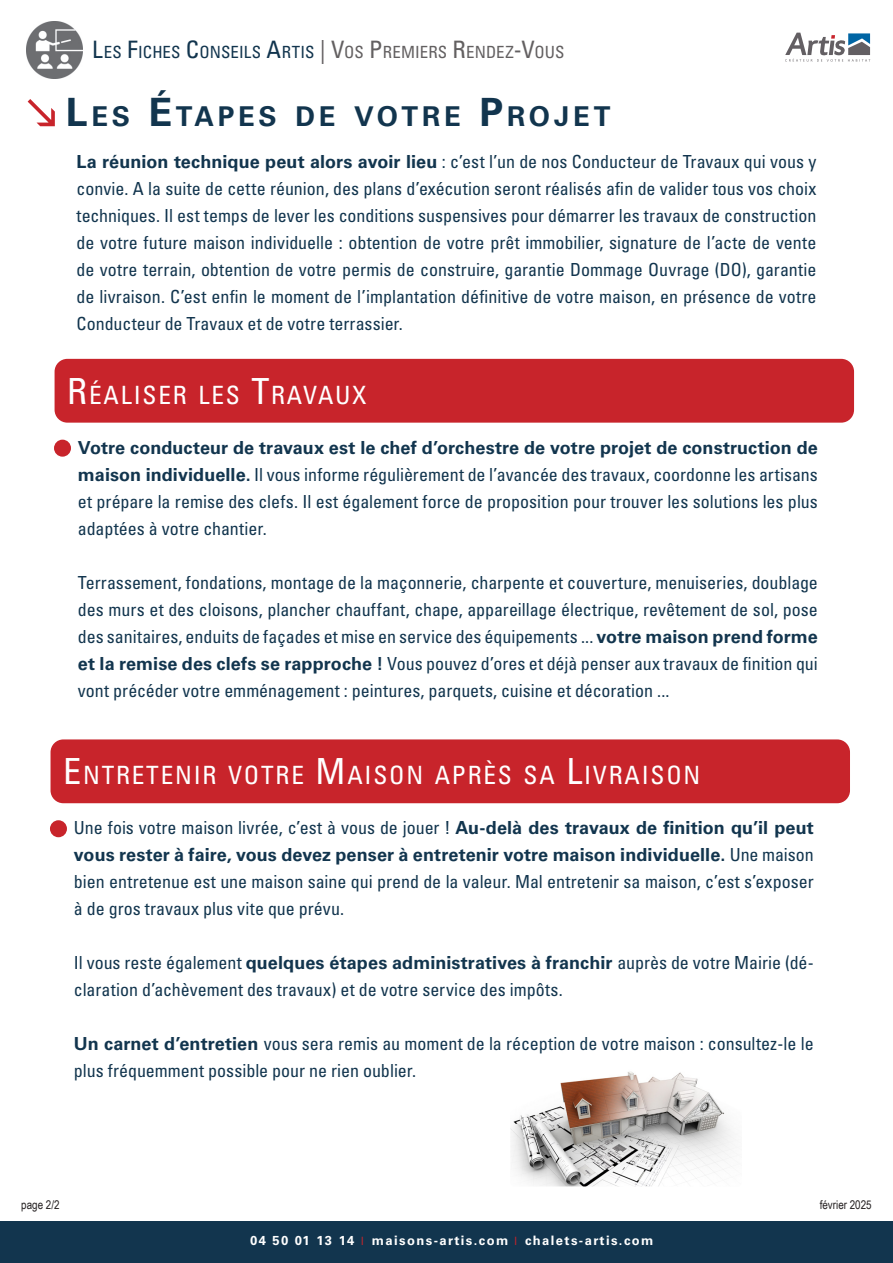
<style>
.page{position:relative;width:893px;height:1263px;background:#fff}
.page>*{position:absolute;margin:0;border:0;box-sizing:border-box;transform-origin:0 0}
.t1{font:700 27.3px "Univers LT Std";letter-spacing:.135em;color:#12354e}
.t2{font:condensed 25.2px "Univers LT Std";letter-spacing:.07em;color:#fff}
.t3{font:condensed 18px/27px "Univers LT Std";color:#12354e;text-align:justify}
.t4{font:condensed 16.8px "Univers LT Std";letter-spacing:.005em;color:#12354e}
.t5{font:700 13.05px "Univers LT Std";letter-spacing:.11em;color:#fff}
.t6{font:12px "Arial Narrow";color:#231f20}
.s1{font-size:24px}
.s2{font-size:24px;color:#636061}
.s3{color:#636061}
.s4{font-size:39px}
.s5{font-weight:700;font-stretch:normal}
.s6{font-size:36px}
.s7{font-weight:400;font-stretch:condensed;font-size:11.4px;color:#c8242b}
</style>
<div class="page">
<div style="left:0;top:1221px;width:893px;height:42px;background:#12354e"></div>
<div style="left:50px;top:820px;width:17px;height:17px;background:#c8242b;border-radius:50%"></div>
<div style="left:51px;top:739px;width:799px;height:64px;background:#c8242b;border-radius:13px"></div>
<img style="left:510px;top:1071px;width:224px;height:115px">
<div style="left:54px;top:440px;width:17px;height:17px;background:#c8242b;border-radius:50%"></div>
<div style="left:55px;top:359px;width:799px;height:64px;background:#c8242b;border-radius:13px"></div>
<svg style="left:785px;top:33px;width:85px;height:29px"></svg>
<img style="left:26px;top:22px;width:57px;height:56px">
<p class="t4" style="left:92px;top:42px;width:474px"><span class="s1">L</span>ES <span class="s1">F</span>ICHES <span class="s1">C</span>ONSEILS <span class="s1">A</span>RTIS <span class="s2">| V</span><span class="s3">OS</span> <span class="s2">P</span><span class="s3">REMIERS</span> <span class="s2">R</span><span class="s3">ENDEZ</span><span class="s2">-V</span><span class="s3">OUS</span></p>
<p class="t1" style="left:66px;top:101px;width:546px"><span class="s4">L</span>ES <span class="s4">É</span>TAPES DE VOTRE <span class="s4">P</span>ROJET</p>
<p class="t3" style="left:77px;top:148px;width:741px"><span class="s5">La réunion technique peut alors avoir lieu</span> : c’est l’un de nos Conducteur de Travaux qui vous y convie. A la suite de cette réunion, des plans d’exécution seront réalisés afin de valider tous vos choix techniques. Il est temps de lever les conditions suspensives pour démarrer les travaux de construction de votre future maison individuelle : obtention de votre prêt immobilier, signature de l’acte de vente de votre terrain, obtention de votre permis de construire, garantie Dommage Ouvrage (DO), garantie de livraison. C’est enfin le moment de l’implantation définitive de votre maison, en présence de votre Conducteur de Travaux et de votre terrassier.</p>
<p class="t2" style="left:67px;top:379px;width:301px"><span class="s6">R</span> ÉALISER LES <span class="s6">T</span>RAVAUX</p>
<p class="t3" style="left:78px;top:434px;width:741px"><span class="s5">Votre conducteur de travaux est le chef d’orchestre de votre projet de construction de maison individuelle.</span> Il vous informe régulièrement de l’avancée des travaux, coordonne les artisans et prépare la remise des clefs. Il est également force de proposition pour trouver les solutions les plus adaptées à votre chantier.</p>
<p class="t3" style="left:78px;top:569px;width:741px">Terrassement, fondations, montage de la maçonnerie, charpente et couverture, menuiseries, doublage des murs et des cloisons, plancher chauffant, chape, appareillage électrique, revêtement de sol, pose des sanitaires, enduits de façades et mise en service des équipements ... <span class="s5">votre maison prend forme et la remise des clefs se rapproche !</span> Vous pouvez d’ores et déjà penser aux travaux de finition qui vont précéder votre emménagement : peintures, parquets, cuisine et décoration ...</p>
<p class="t2" style="left:63px;top:759px;width:639px"><span class="s6">E</span>NTRETENIR VOTRE <span class="s6">M</span>AISON APRÈS SA <span class="s6">L</span>IVRAISON</p>
<p class="t3" style="left:74px;top:814px;width:741px">Une fois votre maison livrée, c’est à vous de jouer ! <span class="s5">Au-delà des travaux de finition qu’il peut vous rester à faire, vous devez penser à entretenir votre maison individuelle.</span> Une maison bien entretenue est une maison saine qui prend de la valeur. Mal entretenir sa maison, c’est s’exposer à de gros travaux plus vite que prévu.</p>
<p class="t3" style="left:74px;top:949px;width:741px">Il vous reste également <span class="s5">quelques étapes administratives à franchir</span> auprès de votre Mairie (dé&shy;claration d’achèvement des travaux) et de votre service des impôts.</p>
<p class="t3" style="left:74px;top:1030px;width:741px"><span class="s5">Un carnet d’entretien</span> vous sera remis au moment de la réception de votre maison : consultez-le le plus fréquemment possible pour ne rien oublier.</p>
<p class="t6" style="left:21px;top:1196px;width:40px">page 2/2</p>
<p class="t6" style="left:820px;top:1196px;width:53px">février 2025</p>
<p class="t5" style="left:250px;top:1232px;width:405px">04 50 01 13 14 <span class="s7">l</span> maisons-artis.com <span class="s7">l</span> chalets-artis.com</p>
</div>
